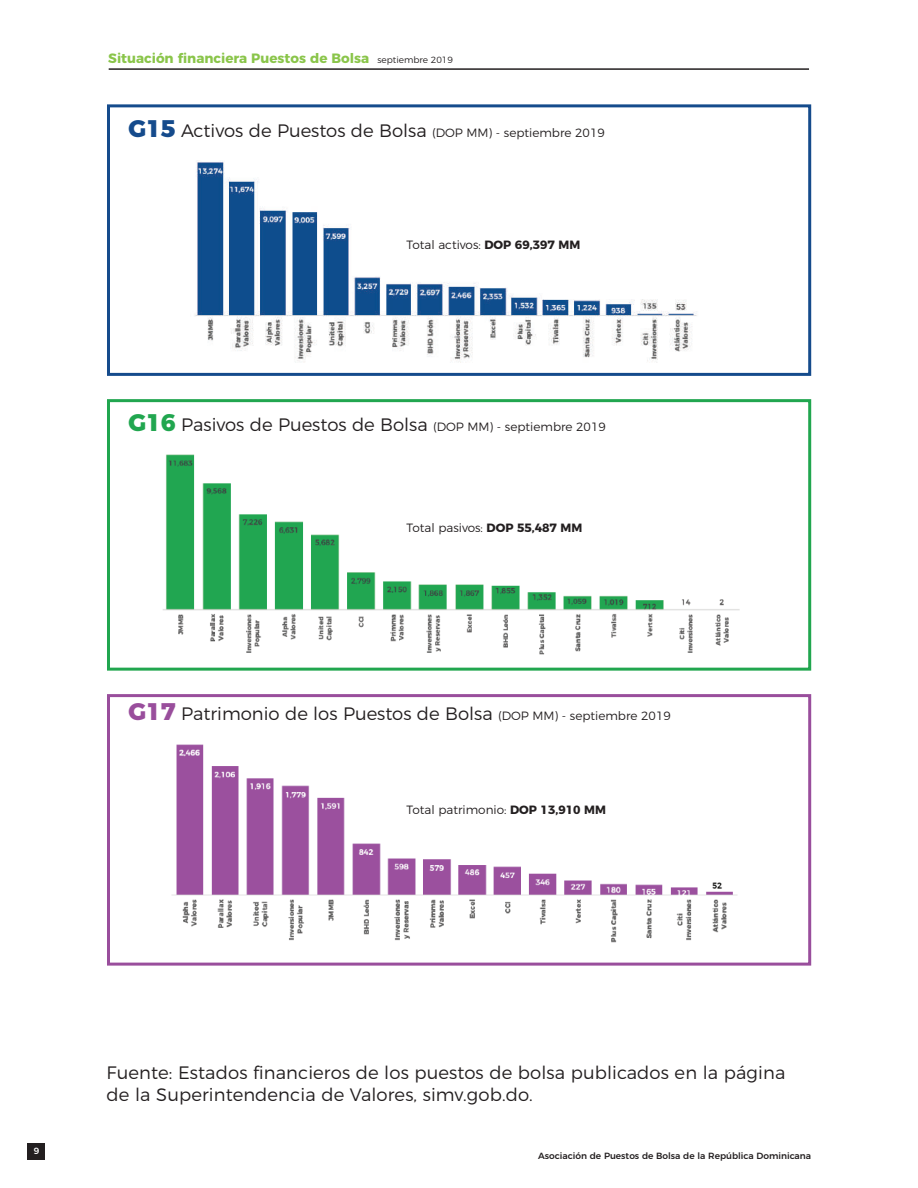
<style>
.page{position:relative;width:918px;height:1188px;background:#fff}
.page>*{position:absolute;margin:0;border:0;box-sizing:border-box;transform-origin:0 0}
.t1{font:300 18px/21.6px "Montserrat";letter-spacing:.005em;color:#231f20}
.t2{font:700 13.5px "Montserrat";color:#8ac54a}
.t3{font:300 12px "Montserrat";color:#231f20}
.t4{font:500 9px "Montserrat";color:#231f20}
.t5{font:500 9px "Montserrat";color:#fff}
.s1{font-weight:300;font-size:9px;color:#231f20}
.s2{font-weight:800;font-size:24px;color:#154b8c}
.s3{font-size:12px}
.s4{font-weight:700}
.s5{font-weight:800;font-size:24px;color:#21a64f}
.s6{font-weight:800;font-size:24px;color:#994e9c}
</style>
<div class="page">
<img style="left:172px;top:744px;width:565px;height:199px">
<img style="left:163px;top:454px;width:577px;height:201px">
<img style="left:195px;top:162px;width:502px;height:201px">
<hr style="left:109px;top:68px;width:700px;height:2px;background:#231f20">
<div style="left:107px;top:104px;width:704px;height:272px;border:3px solid #154b8c"></div>
<div style="left:107px;top:399px;width:704px;height:272px;border:3px solid #21a64f"></div>
<div style="left:107px;top:694px;width:704px;height:272px;border:3px solid #994e9c"></div>
<div style="left:28px;top:1143px;width:17px;height:17px;background:#231f20"></div>
<p class="t2" style="left:108px;top:47px;width:346px">Situación financiera Puestos de Bolsa <span class="s1">septiembre 2019</span></p>
<p class="t1" style="left:128px;top:118px;width:478px"><span class="s2">G15</span> Activos de Puestos de Bolsa <span class="s3">(DOP MM) - septiembre 2019</span></p>
<p class="t3" style="left:407px;top:235px;width:175px">Total activos: <span class="s4">DOP 69,397 MM</span></p>
<p class="t1" style="left:128px;top:413px;width:479px"><span class="s5">G16</span> Pasivos de Puestos de Bolsa <span class="s3">(DOP MM) - septiembre 2019</span></p>
<p class="t3" style="left:407px;top:518px;width:177px">Total pasivos: <span class="s4">DOP 55,487 MM</span></p>
<p class="t1" style="left:128px;top:702px;width:544px"><span class="s6">G17</span> Patrimonio de los Puestos de Bolsa <span class="s3">(DOP MM) - septiembre 2019</span></p>
<p class="t3" style="left:407px;top:800px;width:201px">Total patrimonio: <span class="s4">DOP 13,910 MM</span></p>
<p class="t5" style="left:34px;top:1144px;width:7px">9</p>
<p class="t1" style="left:107px;top:1061px;width:680px">Fuente: Estados financieros de los puestos de bolsa publicados en la página de la Superintendencia de Valores, simv.gob.do.</p>
<p class="t4" style="left:538px;top:1149px;width:275px">Asociación de Puestos de Bolsa de la República Dominicana</p>
</div>
